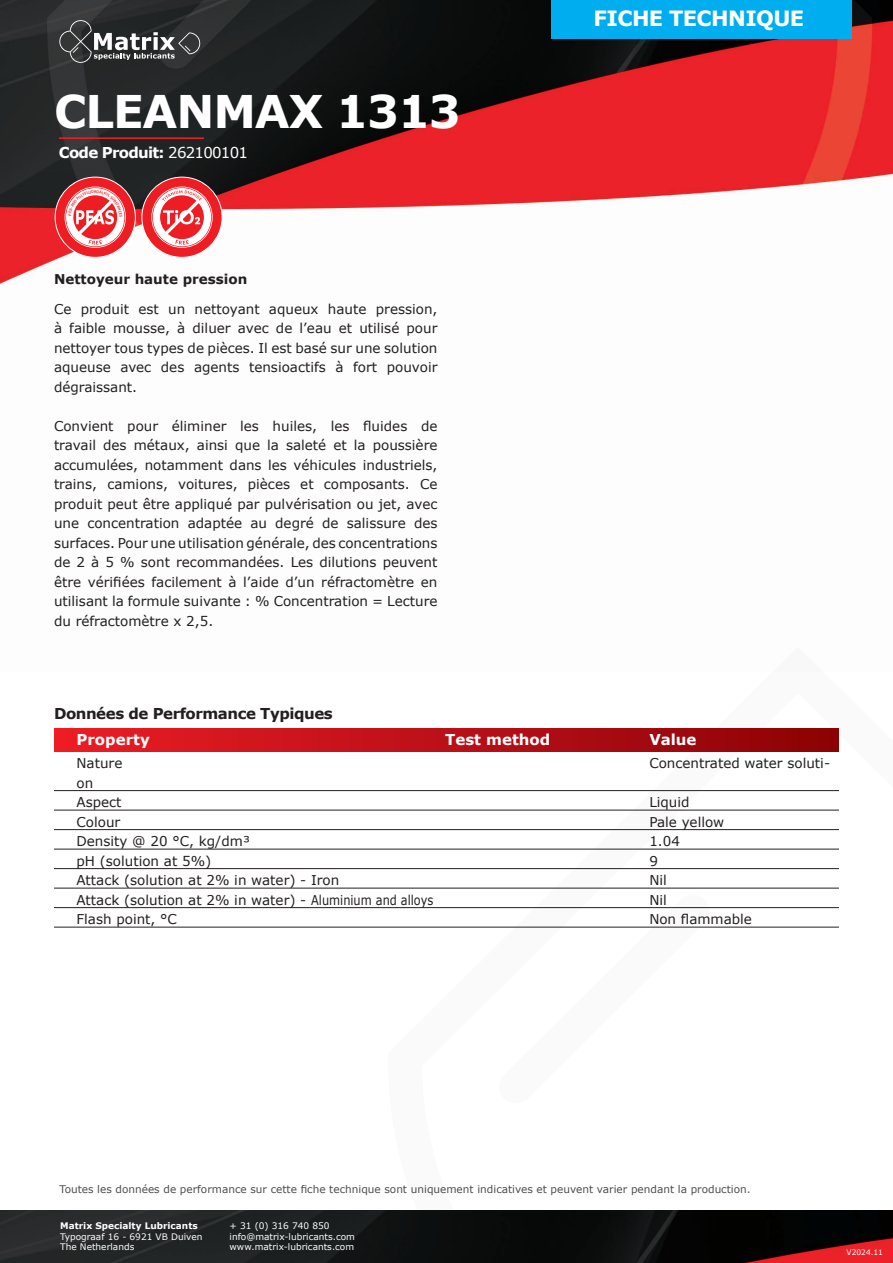
<style>
.page{position:relative;width:893px;height:1263px;background:#fff}
.page>*{position:absolute;margin:0;border:0;box-sizing:border-box;transform-origin:0 0}
.t1{font:700 45px "Verdana";letter-spacing:-.025em;color:#fff}
.t2{font:700 21px "Verdana";letter-spacing:-.03em;color:#fff}
.t3{font:700 15px "Verdana";letter-spacing:-.03em;color:#231f20}
.t4{font:700 15px "Verdana";color:#fff}
.t5{font:700 15px "Verdana";letter-spacing:-.05em;color:#fff}
.t6{font:13.5px/19.5px "Verdana";color:#231f20;text-align:justify}
.t7{font:700 13.5px "Verdana";color:#231f20}
.t8{font:10.5px "Verdana";color:#231f20}
.t9{font:9px/10.5px "Verdana";color:#fff}
.t10{font:700 9px "Verdana";color:#fff}
.t11{font:7.5px "Verdana";color:#fff}
.s1{font-weight:400}
</style>
<div class="page">
<img style="left:0;top:0;width:893px;height:284px">
<svg style="left:388px;top:728px;width:505px;height:483px"></svg>
<div style="left:551px;top:0;width:301px;height:38px;background:#00aeef"></div>
<svg style="left:59px;top:20px;width:141px;height:43px"></svg>
<img style="left:0;top:1211px;width:893px;height:52px">
<div style="left:54px;top:729px;width:785px;height:23px;background:linear-gradient(to right,#ec1d26,#8a0207)"></div>
<hr style="left:54px;top:790px;width:785px;height:1px;background:#231f20">
<hr style="left:54px;top:810px;width:785px;height:1px;background:#231f20">
<hr style="left:54px;top:829px;width:785px;height:1px;background:#231f20">
<hr style="left:54px;top:849px;width:785px;height:1px;background:#231f20">
<hr style="left:54px;top:868px;width:785px;height:1px;background:#231f20">
<hr style="left:54px;top:888px;width:785px;height:1px;background:#231f20">
<hr style="left:54px;top:907px;width:785px;height:1px;background:#231f20">
<hr style="left:54px;top:927px;width:785px;height:1px;background:#231f20">
<hr style="left:59px;top:137px;width:145px;height:2px;background:#ee1d23">
<svg style="left:55px;top:177px;width:168px;height:81px"></svg>
<h1 class="t1" style="left:54px;top:83px;width:408px">CLEANMAX 1313</h1>
<p class="t5" style="left:59px;top:143px;width:191px">Code Produit: <span class="s1">262100101</span></p>
<p class="t7" style="left:54px;top:270px;width:195px">Nettoyeur haute pression</p>
<p class="t6" style="left:54px;top:299px;width:385px">Ce produit est un nettoyant aqueux haute pression, à faible mousse, à diluer avec de l’eau et utilisé pour nettoyer tous types de pièces. Il est basé sur une solution aqueuse avec des agents tensioactifs à fort pouvoir dégraissant.</p>
<p class="t6" style="left:54px;top:416px;width:385px">Convient pour éliminer les huiles, les fluides de travail des métaux, ainsi que la saleté et la poussière accumulées, notamment dans les véhicules industriels, trains, camions, voitures, pièces et composants. Ce produit peut être appliqué par pulvérisation ou jet, avec une concentration adaptée au degré de salissure des surfaces. Pour une utilisation générale, des concentrations de 2 à 5 % sont recommandées. Les dilutions peuvent être vérifiées facilement à l’aide d’un réfractomètre en utilisant la formule suivante : % Concentration = Lecture du réfractomètre x 2,5.</p>
<h2 class="t2" style="left:594px;top:5px;width:212px">FICHE TECHNIQUE</h2>
<p class="t3" style="left:54px;top:704px;width:280px">Données de Performance Typiques</p>
<p class="t4" style="left:76px;top:729px;width:75px">Property</p>
<p class="t4" style="left:445px;top:729px;width:107px">Test method</p>
<p class="t4" style="left:649px;top:729px;width:49px">Value</p>
<p class="t6" style="left:76px;top:754px;width:47px">Nature</p>
<p class="t6" style="left:649px;top:754px;width:182px">Concentrated water soluti-</p>
<p class="t6" style="left:77px;top:773px;width:47px">on<br>Aspect</p>
<p class="t6" style="left:649px;top:793px;width:42px">Liquid</p>
<p class="t6" style="left:77px;top:812px;width:45px">Colour</p>
<p class="t6" style="left:649px;top:812px;width:76px">Pale yellow</p>
<p class="t6" style="left:77px;top:832px;width:175px">Density @ 20 °C, kg/dm³</p>
<p class="t6" style="left:649px;top:832px;width:32px">1.04</p>
<p class="t6" style="left:77px;top:851px;width:136px">pH (solution at 5%)</p>
<p class="t6" style="left:649px;top:851px;width:10px">9</p>
<p class="t6" style="left:77px;top:871px;width:264px">Attack (solution at 2% in water) - Iron</p>
<p class="t6" style="left:649px;top:871px;width:19px">Nil</p>
<p class="t6" style="left:77px;top:890px;width:358px">Attack (solution at 2% in water) - Aluminium and alloys</p>
<p class="t6" style="left:649px;top:890px;width:19px">Nil</p>
<p class="t6" style="left:76px;top:910px;width:102px">Flash point, °C</p>
<p class="t6" style="left:649px;top:910px;width:104px">Non flammable</p>
<p class="t8" style="left:59px;top:1183px;width:693px">Toutes les données de performance sur cette fiche technique sont uniquement indicatives et peuvent varier pendant la production.</p>
<p class="t10" style="left:60px;top:1220px;width:139px">Matrix Specialty Lubricants</p>
<p class="t9" style="left:60px;top:1231px;width:144px">Typograaf 16 - 6921 VB Duiven<br>The Netherlands</p>
<p class="t9" style="left:230px;top:1221px;width:127px">+ 31 (0) 316 740 850 info@matrix-lubricants.com www.matrix-lubricants.com</p>
<p class="t11" style="left:847px;top:1247px;width:38px">V2024.11</p>
</div>
